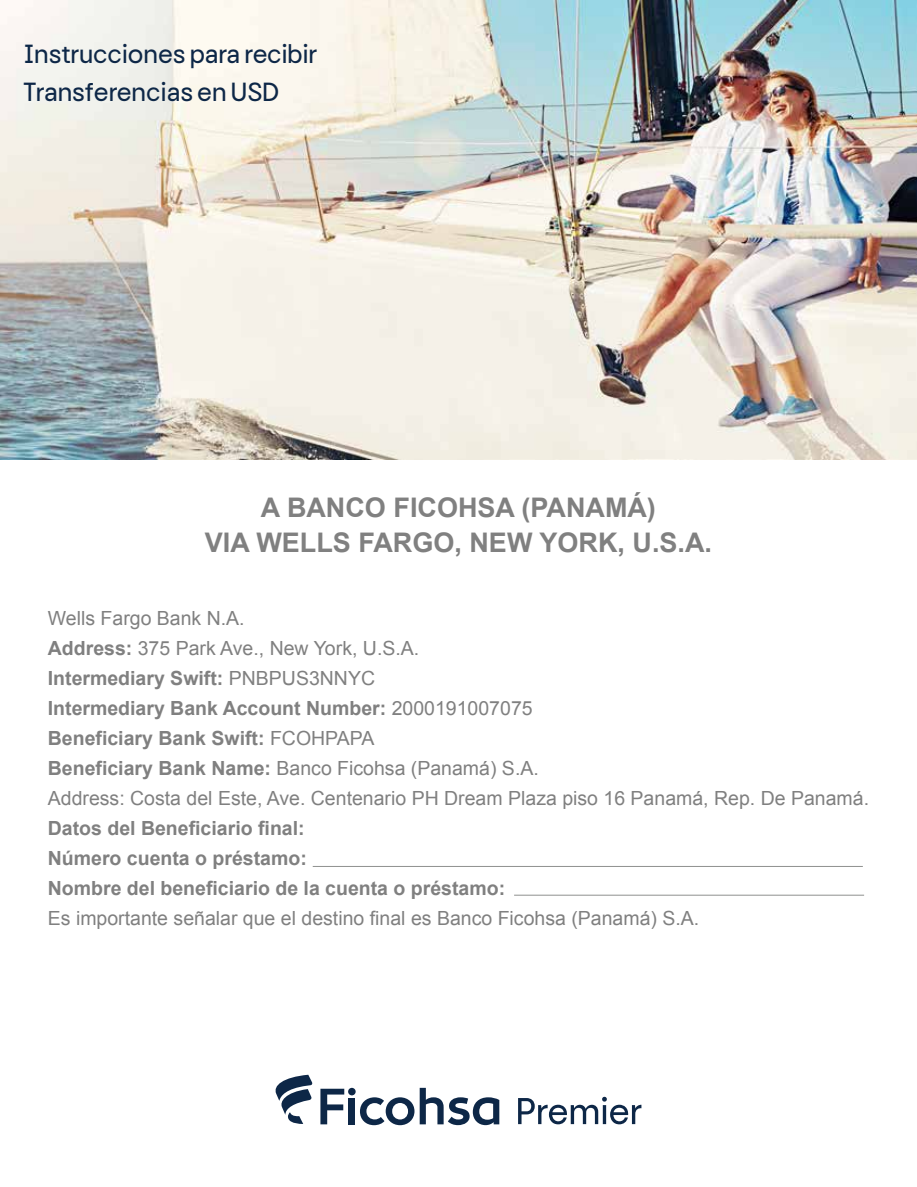
<style>
.page{position:relative;width:917px;height:1187px;background:#fff}
.page>*{position:absolute;margin:0;border:0;box-sizing:border-box;transform-origin:0 0}
.t1{font:700 27px/34.5px "Arial";color:#808080;text-align:center}
.t2{font:26.7px/37.5px "Ficohsa Sans";color:#0d2747}
.t3{font:19.5px/30px "Arial";color:#808080}
.t4{font:700 19.5px/30px "Arial";color:#808080}
.s1{font-weight:700}
</style>
<div class="page">
<img style="left:0;top:0;width:917px;height:459px">
<hr style="left:514px;top:895px;width:350px;height:1px;background:#8e908e">
<hr style="left:313px;top:866px;width:550px;height:1px;background:#8e908e">
<svg style="left:518px;top:1097px;width:123px;height:27px"></svg>
<svg style="left:275px;top:1075px;width:38px;height:49px"></svg>
<svg style="left:420px;top:1088px;width:79px;height:37px"></svg>
<svg style="left:360px;top:1097px;width:54px;height:28px"></svg>
<div style="left:349px;top:1098px;width:6px;height:26px;background:#0d2747"></div>
<div style="left:348px;top:1088px;width:8px;height:7px;background:#0d2747;border-radius:50%"></div>
<svg style="left:320px;top:1089px;width:24px;height:35px"></svg>
<h2 class="t2" style="left:24px;top:36px;width:295px">Instrucciones para recibir<br>Transferencias en USD</h2>
<h1 class="t1" style="left:205px;top:491px;width:509px">A BANCO FICOHSA (PANAMÁ)<br>VIA WELLS FARGO, NEW YORK, U.S.A.</h1>
<p class="t3" style="left:48px;top:604px;width:823px">Wells Fargo Bank N.A.<br><span class="s1">Address:</span> 375 Park Ave., New York, U.S.A.<br><span class="s1">Intermediary Swift:</span> PNBPUS3NNYC<br><span class="s1">Intermediary Bank Account Number:</span> 2000191007075<br><span class="s1">Beneficiary Bank Swift:</span> FCOHPAPA<br><span class="s1">Beneficiary Bank Name:</span> Banco Ficohsa (Panamá) S.A.<br>Address: Costa del Este, Ave. Centenario PH Dream Plaza piso 16 Panamá, Rep. De Panamá.</p>
<p class="t4" style="left:48px;top:814px;width:459px">Datos del Beneficiario final:<br>Número cuenta o préstamo:<br>Nombre del beneficiario de la cuenta o préstamo:</p>
<p class="t3" style="left:48px;top:903px;width:653px">Es importante señalar que el destino final es Banco Ficohsa (Panamá) S.A.</p>
</div>
